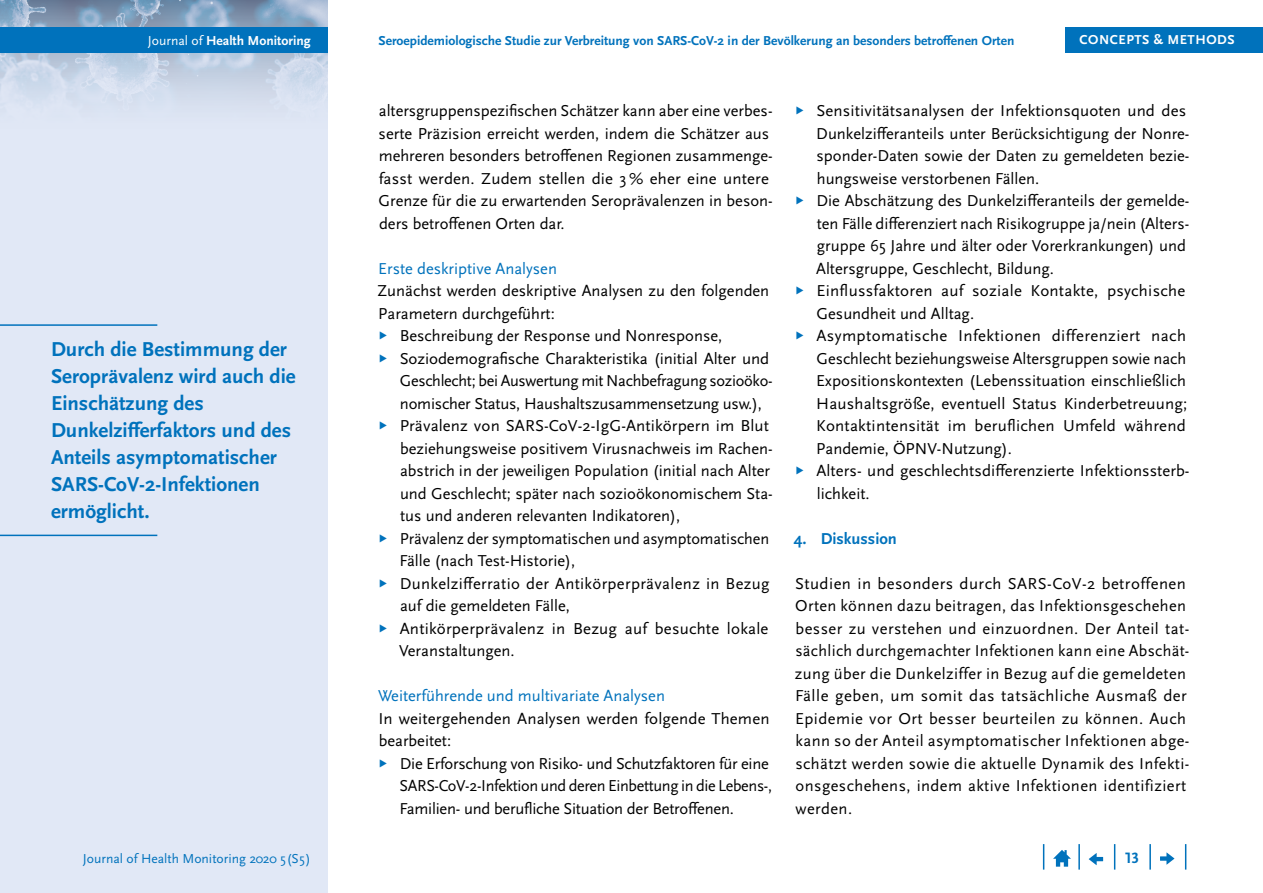
<style>
.page{position:relative;width:1263px;height:893px;background:#fff}
.page>*{position:absolute;margin:0;border:0;box-sizing:border-box;transform-origin:0 0}
.t1{font:700 21px/27px "Scala Sans Pro";color:#0072bc}
.Copy{font:16.5px/22.5px "Scala Sans Pro";color:#000}
.Copy-2{font:16.5px/22.5px "Scala Sans Pro";letter-spacing:.025em;color:#000}
.Copy_Einzug{font:16.5px/22.5px "Scala Sans Pro";color:#000}
.Copy-3{font:16.5px/22.5px "Scala Sans Pro";letter-spacing:.02em;color:#000}
.t2{font:16.5px "Scala Sans Pro";color:#0072bc}
.t3{font:700 16.5px "Scala Sans Pro";color:#0072bc}
.t4{font:700 15.75px "Scala Sans Pro";color:#0072bc}
.t5{font:13.65px "Scala Sans Pro";color:#0072bc}
.t6{font:700 13.65px "Scala Sans Pro";color:#fff}
.t7{font:700 13.5px "Scala Sans Pro";color:#0072bc}
.t8{font:700 13.5px "Scala Sans Pro";letter-spacing:.04em;color:#fff}
.s1{font-weight:400}
</style>
<div class="page">
<div style="left:0;top:0;width:327px;height:893px;background:#e1e8f6"></div>
<img style="left:0;top:0;width:327px;height:103px">
<div style="left:0;top:28px;width:327px;height:25px;background:#0072bc"></div>
<svg style="left:1185px;top:844px;width:1px;height:26px"></svg>
<hr style="left:1149px;top:844px;width:2px;height:26px;background:#0072bc">
<svg style="left:1114px;top:844px;width:1px;height:26px"></svg>
<hr style="left:1078px;top:844px;width:2px;height:26px;background:#0072bc">
<svg style="left:1043px;top:844px;width:1px;height:26px"></svg>
<svg style="left:1053px;top:850px;width:18px;height:17px"></svg>
<svg style="left:1089px;top:853px;width:14px;height:12px"></svg>
<svg style="left:1160px;top:852px;width:14px;height:13px"></svg>
<div style="left:1065px;top:28px;width:198px;height:25px;background:#0072bc"></div>
<hr style="left:0;top:324px;width:157px;height:2px;background:#0072bc">
<hr style="left:0;top:535px;width:157px;height:1px;background:#0072bc">
<p class="t6" style="left:148px;top:33px;width:164px"><span class="s1">Journal of</span> Health Monitoring</p>
<p class="t7" style="left:378px;top:33px;width:637px">Seroepidemiologische Studie zur Verbreitung von SARS-CoV-2 in der Bevölkerung an besonders betroffenen Orten</p>
<p class="t8" style="left:1079px;top:32px;width:157px">CONCEPTS &amp; METHODS</p>
<p class="t1" style="left:51px;top:335px;width:246px">Durch die Bestimmung der<br>Seroprävalenz wird auch die<br>Einschätzung des<br>Dunkelzifferfaktors und des<br>Anteils asymptomatischer<br>SARS-CoV-2-Infektionen ermöglicht.</p>
<p class="Copy_Einzug" style="left:378px;top:99px;width:396px">altersgruppenspezifischen Schätzer kann aber eine verbes&shy;serte Präzision erreicht werden, indem die Schätzer aus mehreren besonders betroffenen Regionen zusammenge&shy;fasst werden. Zudem stellen die 3% eher eine untere Grenze für die zu erwartenden Seroprävalenzen in beson&shy;ders betroffenen Orten dar.</p>
<h3 class="t2" style="left:378px;top:259px;width:180px">Erste deskriptive Analysen</h3>
<p class="Copy" style="left:377px;top:279px;width:393px">Zunächst werden deskriptive Analysen zu den folgenden<br>Parametern durchgeführt:</p>
<p class="Copy" style="left:400px;top:324px;width:324px">Beschreibung der Response und Nonresponse,</p>
<p class="Copy" style="left:400px;top:347px;width:374px">Soziodemografische Charakteristika (initial Alter und<br>Geschlecht; bei Auswertung mit Nachbefragung sozioöko&shy;nomischer Status, Haushaltszusammensetzung usw.),</p>
<p class="Copy" style="left:400px;top:414px;width:374px">Prävalenz von SARS-CoV-2-IgG-Antikörpern im Blut beziehungsweise positivem Virusnachweis im Rachen&shy;abstrich in der jeweiligen Population (initial nach Alter und Geschlecht; später nach sozioökonomischem Sta&shy;tus und anderen relevanten Indikatoren),</p>
<p class="Copy" style="left:400px;top:527px;width:371px">Prävalenz der symptomatischen und asymptomatischen<br>Fälle (nach Test-Historie),</p>
<p class="Copy-3" style="left:400px;top:572px;width:371px">Dunkelzifferratio der Antikörperprävalenz in Bezug auf die gemeldeten Fälle,</p>
<p class="Copy" style="left:399px;top:617px;width:371px">Antikörperprävalenz in Bezug auf besuchte lokale<br>Veranstaltungen.</p>
<h3 class="t2" style="left:378px;top:686px;width:288px">Weiterführende und multivariate Analysen</h3>
<p class="Copy" style="left:378px;top:707px;width:393px">In weitergehenden Analysen werden folgende Themen bearbeitet:</p>
<p class="Copy" style="left:400px;top:752px;width:374px">Die Erforschung von Risiko- und Schutzfaktoren für eine<br>SARS-CoV-2-Infektion und deren Einbettung in die Lebens-,<br>Familien- und berufliche Situation der Betroffenen.</p>
<p class="Copy" style="left:816px;top:99px;width:375px">Sensitivitätsanalysen der Infektionsquoten und des Dunkelzifferanteils unter Berücksichtigung der Nonre&shy;sponder-Daten sowie der Daten zu gemeldeten bezie&shy;hungsweise verstorbenen Fällen.</p>
<p class="Copy" style="left:816px;top:189px;width:375px">Die Abschätzung des Dunkelzifferanteils der gemelde&shy;ten Fälle differenziert nach Risikogruppe ja/nein (Alters&shy;gruppe 65 Jahre und älter oder Vorerkrankungen) und Altersgruppe, Geschlecht, Bildung.</p>
<p class="Copy" style="left:816px;top:279px;width:370px">Einflussfaktoren auf soziale Kontakte, psychische<br>Gesundheit und Alltag.</p>
<p class="Copy" style="left:816px;top:324px;width:372px;text-align:justify">Asymptomatische Infektionen differenziert nach Geschlecht beziehungsweise Altersgruppen sowie nach Expositionskontexten (Lebenssituation einschließlich Haushaltsgröße, eventuell Status Kinderbetreuung; Kontaktintensität im beruflichen Umfeld während Pandemie, ÖPNV-Nutzung).</p>
<p class="Copy" style="left:816px;top:459px;width:374px">Alters- und geschlechtsdifferenzierte Infektionssterb&shy;lichkeit.</p>
<h1 class="t3" style="left:794px;top:528px;width:105px">4. Diskussion</h1>
<p class="Copy-2" style="left:795px;top:572px;width:396px">Studien in besonders durch SARS-CoV-2 betroffenen Orten können dazu beitragen, das Infektionsgeschehen besser zu verstehen und einzuordnen. Der Anteil tat&shy;sächlich durchgemachter Infektionen kann eine Abschät&shy;zung über die Dunkelziffer in Bezug auf die gemeldeten Fälle geben, um somit das tatsächliche Ausmaß der Epidemie vor Ort besser beurteilen zu können. Auch kann so der Anteil asymptomatischer Infektionen abge&shy;schätzt werden sowie die aktuelle Dynamik des Infekti&shy;onsgeschehens, indem aktive Infektionen identifiziert werden.</p>
<p class="t5" style="left:83px;top:850px;width:229px">Journal of Health Monitoring 2020 5(S5)</p>
<p class="t4" style="left:1125px;top:849px;width:16px">13</p>
</div>
